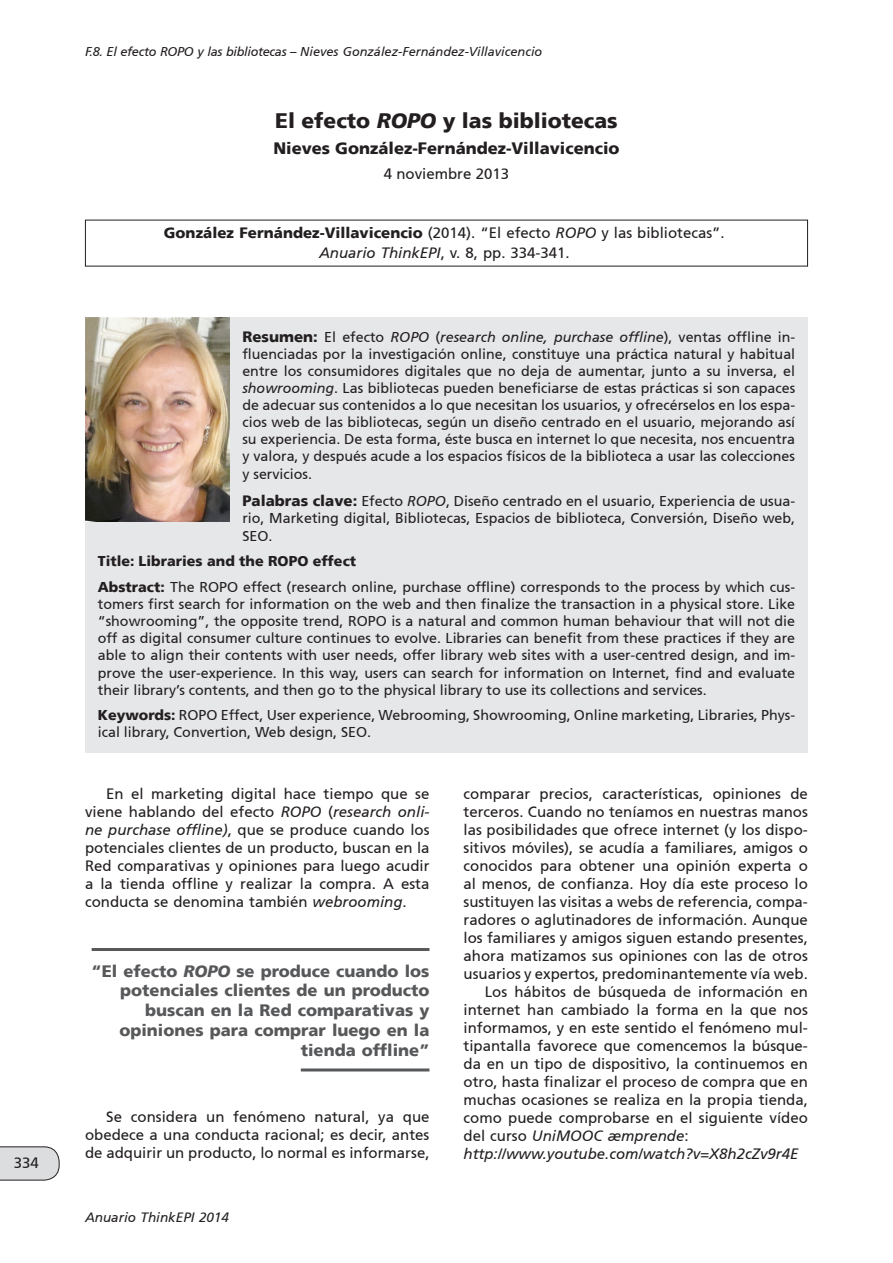
<style>
.page{position:relative;width:893px;height:1263px;background:#fff}
.page>*{position:absolute;margin:0;border:0;box-sizing:border-box;transform-origin:0 0}
.t1{font:900 21px "Frutiger 75";color:#231f20}
.t2{font:900 16.5px/19.8px "Frutiger 75";color:#57585a;text-align:right}
.t3{font:900 16.5px "Frutiger 75";color:#231f20}
.t4{font:15px/18px "Frutiger 55 Roman";color:#231f20;text-align:justify}
.t5{font:italic 15px/18px "Frutiger 56";color:#231f20}
.t6{font:14.25px/17.2px "Frutiger 55 Roman";color:#231f20;text-align:justify}
.t7{font:italic 14.25px "Frutiger 56";color:#231f20}
.t8{font:900 14.25px "Frutiger 75";color:#231f20}
.t9{font:italic 13.5px "Frutiger 56";color:#231f20}
.t10{font:italic 12.75px "Frutiger 56";color:#231f20}
.s1{font-family:"Frutiger 76";font-style:italic}
.s2{font-family:"Frutiger 75";font-weight:900}
.s3{font-family:"Frutiger 56";font-style:italic}
.s4{font-family:"Frutiger 75";font-weight:900;font-style:normal;font-size:15px}
.s5{font-family:"Frutiger 55 Roman";font-style:normal}
.s6{font-family:"Frutiger 75";font-weight:900;font-size:15px}
</style>
<div class="page">
<svg style="left:0;top:1146px;width:60px;height:34px"></svg>
<div style="left:85px;top:317px;width:723px;height:436px;background:#e6e7e9"></div>
<img style="left:85px;top:317px;width:145px;height:205px">
<hr style="left:92px;top:948px;width:337px;height:3px;background:#57585a">
<hr style="left:301px;top:1068px;width:128px;height:3px;background:#57585a">
<p class="t4" style="left:14px;top:1154px;width:27px">334</p>
<p class="t10" style="left:85px;top:44px;width:459px">F.8. El efecto ROPO y las bibliotecas – Nieves González-Fernández-Villavicencio</p>
<p class="t10" style="left:85px;top:49px;width:429px">???????????????????????????????????????????????????????????????????</p>
<h1 class="t1" style="left:275px;top:108px;width:344px">El efecto <span class="s1">ROPO</span> y las bibliotecas</h1>
<p class="t3" style="left:273px;top:138px;width:348px">Nieves González-Fernández-Villavicencio</p>
<p class="t4" style="left:384px;top:165px;width:127px">4 noviembre 2013</p>
<p class="t4" style="left:164px;top:223px;width:562px;line-height:19.5px;text-align:center"><span class="s2">González Fernández-Villavicencio</span> (2014). “El efecto <span class="s3">ROPO</span> y las bibliotecas”.<br><span class="s3">Anuario ThinkEPI</span>, v. 8, pp. 334-341.</p>
<p class="t7" style="left:242px;top:328px;width:554px"><span class="s4">Resumen:</span> <span class="s5">El efecto</span> ROPO <span class="s5">(</span>research online, purchase offline<span class="s5">), ventas offline in-</span></p>
<p class="t6" style="left:242px;top:345px;width:554px">fluenciadas por la investigación online, constituye una práctica natural y habitual entre los consumidores digitales que no deja de aumentar, junto a su inversa, el <span class="s3">showrooming</span>. Las bibliotecas pueden beneficiarse de estas prácticas si son capaces de adecuar sus contenidos a lo que necesitan los usuarios, y ofrecérselos en los espa&shy;cios web de las bibliotecas, según un diseño centrado en el usuario, mejorando así su experiencia. De esta forma, éste busca en internet lo que necesita, nos encuentra y valora, y después acude a los espacios físicos de la biblioteca a usar las colecciones y servicios.</p>
<p class="t6" style="left:242px;top:492px;width:554px"><span class="s6">Palabras clave:</span> Efecto <span class="s3">ROPO</span>, Diseño centrado en el usuario, Experiencia de usua&shy;rio, Marketing digital, Bibliotecas, Espacios de biblioteca, Conversión, Diseño web, SEO.</p>
<p class="t8" style="left:98px;top:553px;width:260px">Title: Libraries and the ROPO effect</p>
<p class="t6" style="left:98px;top:579px;width:699px"><span class="s2">Abstract:</span> The ROPO effect (research online, purchase offline) corresponds to the process by which cus&shy;tomers first search for information on the web and then finalize the transaction in a physical store. Like “showrooming”, the opposite trend, ROPO is a natural and common human behaviour that will not die off as digital consumer culture continues to evolve. Libraries can benefit from these practices if they are able to align their contents with user needs, offer library web sites with a user-centred design, and im&shy;prove the user-experience. In this way, users can search for information on Internet, find and evaluate their library’s contents, and then go to the physical library to use its collections and services.</p>
<p class="t6" style="left:98px;top:707px;width:699px"><span class="s2">Keywords:</span> ROPO Effect, User experience, Webrooming, Showrooming, Online marketing, Libraries, Phys&shy;ical library, Convertion, Web design, SEO.</p>
<p class="t4" style="left:85px;top:784px;width:346px;text-indent:21px">En el marketing digital hace tiempo que se viene hablando del efecto <span class="s3">ROPO</span> (<span class="s3">research onli&shy;ne purchase offline)</span>, que se produce cuando los potenciales clientes de un producto, buscan en la Red comparativas y opiniones para luego acudir a la tienda offline y realizar la compra. A esta conducta se denomina también <span class="s3">webrooming</span>.</p>
<p class="t2" style="left:92px;top:961px;width:339px">“El efecto <span class="s1">ROPO</span> se produce cuando los potenciales clientes de un producto buscan en la Red comparativas y opiniones para comprar luego en la tienda offline”</p>
<p class="t4" style="left:85px;top:1107px;width:346px;text-indent:21px">Se considera un fenómeno natural, ya que obedece a una conducta racional; es decir, antes de adquirir un producto, lo normal es informarse,</p>
<p class="t9" style="left:85px;top:1209px;width:146px">Anuario ThinkEPI 2014</p>
<p class="t4" style="left:463px;top:784px;width:346px;text-align:right">comparar precios, características, opiniones de terceros. Cuando no teníamos en nuestras manos las posibilidades que ofrece internet (y los dispo&shy;sitivos móviles), se acudía a familiares, amigos o conocidos para obtener una opinión experta o al menos, de confianza. Hoy día este proceso lo sustituyen las visitas a webs de referencia, compa&shy;radores o aglutinadores de información. Aunque los familiares y amigos siguen estando presentes, ahora matizamos sus opiniones con las de otros usuarios y expertos, predominantemente vía web.<br>Los hábitos de búsqueda de información en internet han cambiado la forma en la que nos informamos, y en este sentido el fenómeno mul&shy;tipantalla favorece que comencemos la búsque&shy;da en un tipo de dispositivo, la continuemos en otro, hasta finalizar el proceso de compra que en muchas ocasiones se realiza en la propia tienda, como puede comprobarse en el siguiente vídeo</p>
<p class="t5" style="left:463px;top:1126px;width:336px"><span class="s5">del curso</span> UniMOOC æmprende<span class="s5">: </span>http://www.youtube.com/watch?v=X8h2cZv9r4E</p>
</div>
